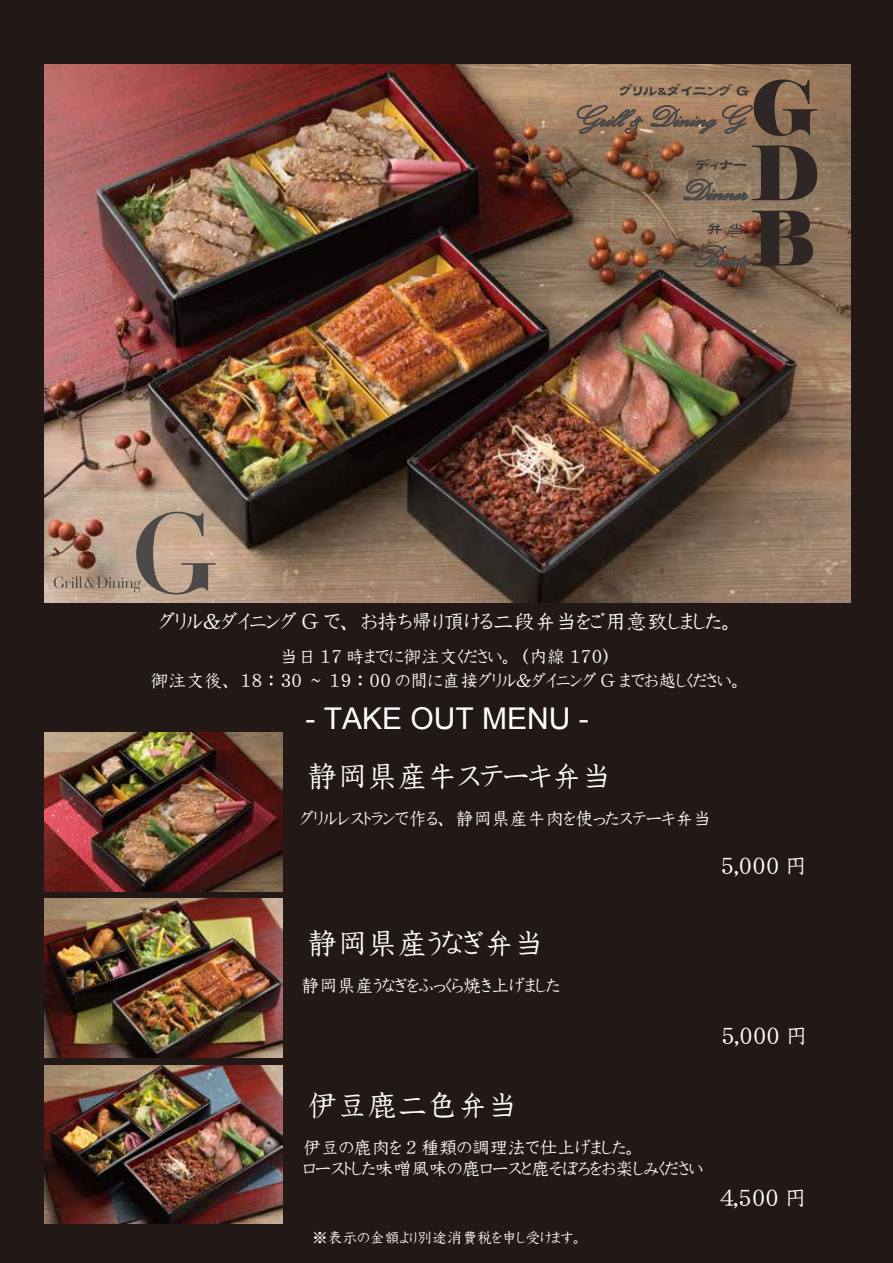
<style>
.page{position:relative;width:893px;height:1263px;background:#221815}
.page>*{position:absolute;margin:0;border:0;box-sizing:border-box;transform-origin:0 0}
.t1{font:75px/65.2px "Elephant";color:#2f2725;text-align:justify}
.t2{font:30px "DF Kyo Ka Sho W4 WING RKSJ H";color:#fff}
.t3{font:30px "Arial";color:#fff}
.t4{font:22.5px "DF Kyo Ka Sho W4 WING RKSJ H";color:#fff}
.t5{font:21px "DF Kyo Ka Sho W4 WING RKSJ H";color:#fff}
.t6{font:18px/24px "DF Kyo Ka Sho W4 WING RKSJ H";color:#fff;text-align:center}
.t7{font:16.5px "DFTF Lei Sho W5 WING RKSJ H";color:#3e3a39}
.t8{font:15px "DF Kyo Ka Sho W4 WING RKSJ H";color:#fff}
.s1{font-size:12.3px}
</style>
<div class="page">
<img style="left:44px;top:898px;width:238px;height:159px">
<img style="left:44px;top:1065px;width:238px;height:159px">
<img style="left:44px;top:732px;width:238px;height:159px">
<img style="left:44px;top:64px;width:806px;height:538px">
<svg style="left:576px;top:104px;width:183px;height:31px"></svg>
<svg style="left:682px;top:178px;width:68px;height:24px"></svg>
<svg style="left:692px;top:244px;width:59px;height:25px"></svg>
<svg style="left:54px;top:512px;width:162px;height:83px"></svg>
<h1 class="t1" style="left:750px;top:77px;width:72px">G D B</h1>
<p class="t7" style="left:619px;top:83px;width:132px">グリル<span class="s1">＆</span>ダイニング G</p>
<p class="t7" style="left:695px;top:156px;width:54px">ディナー</p>
<p class="t7" style="left:706px;top:221px;width:40px">弁 当</p>
<p class="t5" style="left:159px;top:611px;width:574px">グリル＆ダイニング G で、お持ち帰り頂ける二段弁当をご用意致しました。</p>
<p class="t6" style="left:151px;top:645px;width:591px">当日 17 時までに御注文ください。（内線 170）<br>御注文後、 18 ： 30　~　19 ： 00 の間に直接グリル＆ダイニング G までお越しください。</p>
<h2 class="t3" style="left:305px;top:699px;width:285px">- TAKE OUT MENU -</h2>
<h2 class="t2" style="left:308px;top:761px;width:306px">静岡県産牛ステーキ弁当</h2>
<p class="t6" style="left:300px;top:807px;width:413px">グリルレストランで作る、静岡県産牛肉を使ったステーキ弁当</p>
<p class="t4" style="left:721px;top:855px;width:88px">5,000 円</p>
<h2 class="t2" style="left:308px;top:928px;width:238px">静岡県産うなぎ弁当</h2>
<p class="t6" style="left:301px;top:973px;width:260px">静岡県産うなぎをふっくら焼き上げました</p>
<h2 class="t2" style="left:308px;top:1090px;width:211px">伊豆鹿二色弁当</h2>
<p class="t6" style="left:303px;top:1137px;width:402px;line-height:21px;text-align:left">伊豆の鹿肉を 2 種類の調理法で仕上げました。<br>ローストした味噌風味の鹿ロースと鹿そぼろをお楽しみください</p>
<p class="t8" style="left:312px;top:1230px;width:270px">※表示の金額より別途消費税を申し受けます。</p>
<p class="t4" style="left:721px;top:1025px;width:88px">5,000 円</p>
<p class="t4" style="left:720px;top:1187px;width:88px">4,500 円</p>
</div>
